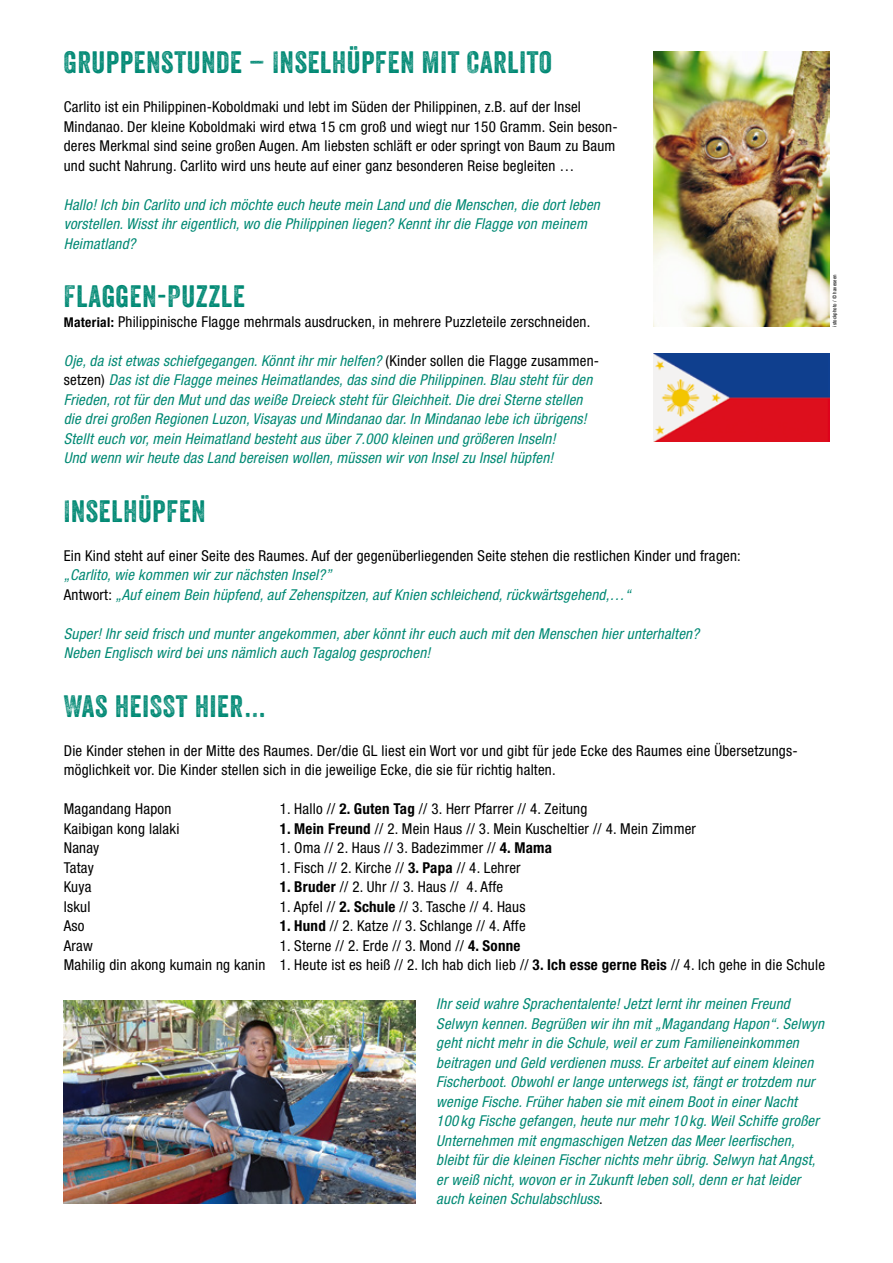
<style>
.page{position:relative;width:893px;height:1263px;background:#fff}
.page>*{position:absolute;margin:0;border:0;box-sizing:border-box;transform-origin:0 0}
.t1{font:30px "Veneer Two";letter-spacing:.025em;color:#008974}
.t2{font:italic condensed 15px/19.5px "Helvetica Neue LT Std";letter-spacing:.015em;color:#008974}
.t3{font:condensed 15px/19.5px "Helvetica Neue LT Std";letter-spacing:.015em;color:#000}
.t4{font:condensed 5.25px "Helvetica Neue LT Std";letter-spacing:.015em;color:#000}
.s1{font-weight:700;font-size:13.5px}
.s2{font-style:normal;color:#000}
.s3{font-weight:700}
</style>
<div class="page">
<img style="left:654px;top:51px;width:175px;height:276px">
<img style="left:654px;top:354px;width:175px;height:87px">
<img style="left:64px;top:1000px;width:351px;height:203px">
<h1 class="t1" style="left:64px;top:44px;width:490px">GRUPPENSTUNDE – INSELHÜPFEN MIT CARLITO</h1>
<p class="t3" style="left:64px;top:97px;width:555px">Carlito ist ein Philippinen-Koboldmaki und lebt im Süden der Philippinen, z.B. auf der Insel Mindanao. Der kleine Koboldmaki wird etwa 15 cm groß und wiegt nur 150 Gramm. Sein beson&shy;deres Merkmal sind seine großen Augen. Am liebsten schläft er oder springt von Baum zu Baum und sucht Nahrung. Carlito wird uns heute auf einer ganz besonderen Reise begleiten …</p>
<p class="t2" style="left:64px;top:195px;width:538px">Hallo! Ich bin Carlito und ich möchte euch heute mein Land und die Menschen, die dort leben vorstellen. Wisst ihr eigentlich, wo die Philippinen liegen? Kennt ihr die Flagge von meinem<br>Heimatland?</p>
<h1 class="t1" style="left:64px;top:278px;width:183px">FLAGGEN-PUZZLE</h1>
<p class="t3" style="left:64px;top:312px;width:528px"><span class="s1">Material:</span> Philippinische Flagge mehrmals ausdrucken, in mehrere Puzzleteile zerschneiden.</p>
<p class="t2" style="left:64px;top:351px;width:537px">Oje, da ist etwas schiefgegangen. Könnt ihr mir helfen? <span class="s2">(Kinder sollen die Flagge zusammen&shy;setzen)</span> Das ist die Flagge meines Heimatlandes, das sind die Philippinen. Blau steht für den Frieden, rot für den Mut und das weiße Dreieck steht für Gleichheit. Die drei Sterne stellen die drei großen Regionen Luzon, Visayas und Mindanao dar. In Mindanao lebe ich übrigens!<br>Stellt euch vor, mein Heimatland besteht aus über 7.000 kleinen und größeren Inseln!<br>Und wenn wir heute das Land bereisen wollen, müssen wir von Insel zu Insel hüpfen!</p>
<h1 class="t1" style="left:64px;top:493px;width:143px">INSELHÜPFEN</h1>
<p class="t3" style="left:64px;top:546px;width:679px">Ein Kind steht auf einer Seite des Raumes. Auf der gegenüberliegenden Seite stehen die restlichen Kinder und fragen:</p>
<p class="t2" style="left:64px;top:566px;width:569px">„Carlito, wie kommen wir zur nächsten Insel?”<br><span class="s2">Antwort:</span> „Auf einem Bein hüpfend, auf Zehenspitzen, auf Knien schleichend, rückwärtsgehend,…“</p>
<p class="t2" style="left:64px;top:624px;width:637px">Super! Ihr seid frisch und munter angekommen, aber könnt ihr euch auch mit den Menschen hier unterhalten?<br>Neben Englisch wird bei uns nämlich auch Tagalog gesprochen!</p>
<h1 class="t1" style="left:64px;top:688px;width:205px">WAS HEISST HIER…</h1>
<p class="t3" style="left:64px;top:741px;width:735px">Die Kinder stehen in der Mitte des Raumes. Der/die GL liest ein Wort vor und gibt für jede Ecke des Raumes eine Übersetzungs&shy;möglichkeit vor. Die Kinder stellen sich in die jeweilige Ecke, die sie für richtig halten.</p>
<p class="t3" style="left:64px;top:799px;width:109px">Magandang Hapon</p>
<p class="t3" style="left:280px;top:799px;width:309px">1. Hallo // <span class="s3">2. Guten Tag</span> // 3. Herr Pfarrer // 4. Zeitung</p>
<p class="t3" style="left:64px;top:819px;width:117px">Kaibigan kong lalaki</p>
<p class="t3" style="left:280px;top:819px;width:418px"><span class="s3">1. Mein Freund</span> // 2. Mein Haus // 3. Mein Kuscheltier // 4. Mein Zimmer</p>
<p class="t3" style="left:64px;top:838px;width:37px">Nanay</p>
<p class="t3" style="left:280px;top:838px;width:274px">1. Oma // 2. Haus // 3. Badezimmer // <span class="s3">4. Mama</span></p>
<p class="t3" style="left:64px;top:858px;width:32px">Tatay</p>
<p class="t3" style="left:280px;top:858px;width:242px">1. Fisch // 2. Kirche // <span class="s3">3. Papa</span> // 4. Lehrer</p>
<p class="t3" style="left:64px;top:877px;width:29px">Kuya</p>
<p class="t3" style="left:280px;top:877px;width:225px"><span class="s3">1. Bruder</span> // 2. Uhr // 3. Haus // 4. Affe</p>
<p class="t3" style="left:64px;top:897px;width:28px">Iskul</p>
<p class="t3" style="left:280px;top:897px;width:247px">1. Apfel // <span class="s3">2. Schule</span> // 3. Tasche // 4. Haus</p>
<p class="t3" style="left:64px;top:916px;width:22px">Aso</p>
<p class="t3" style="left:280px;top:916px;width:247px"><span class="s3">1. Hund</span> // 2. Katze // 3. Schlange // 4. Affe</p>
<p class="t3" style="left:64px;top:936px;width:31px">Araw</p>
<p class="t4" style="left:831px;top:327px;width:54px;rotate:-90deg">istockphoto / © haveseen</p>
<p class="t3" style="left:64px;top:936px;width:763px;text-indent:216px">1. Sterne // 2. Erde // 3. Mond // <span class="s3">4. Sonne<br></span>Mahilig din akong kumain ng kanin 1. Heute ist es heiß // 2. Ich hab dich lieb // <span class="s3">3. Ich esse gerne Reis</span> // 4. Ich gehe in die Schule</p>
<p class="t2" style="left:436px;top:995px;width:389px">Ihr seid wahre Sprachentalente! Jetzt lernt ihr meinen Freund Selwyn kennen. Begrüßen wir ihn mit „Magandang Hapon“. Selwyn geht nicht mehr in die Schule, weil er zum Familieneinkommen beitragen und Geld verdienen muss. Er arbeitet auf einem kleinen Fischerboot. Obwohl er lange unterwegs ist, fängt er trotzdem nur wenige Fische. Früher haben sie mit einem Boot in einer Nacht<br>100 kg Fische gefangen, heute nur mehr 10 kg. Weil Schiffe großer Unternehmen mit engmaschigen Netzen das Meer leerfischen, bleibt für die kleinen Fischer nichts mehr übrig. Selwyn hat Angst, er weiß nicht, wovon er in Zukunft leben soll, denn er hat leider auch keinen Schulabschluss<span class="s2">.</span></p>
</div>
